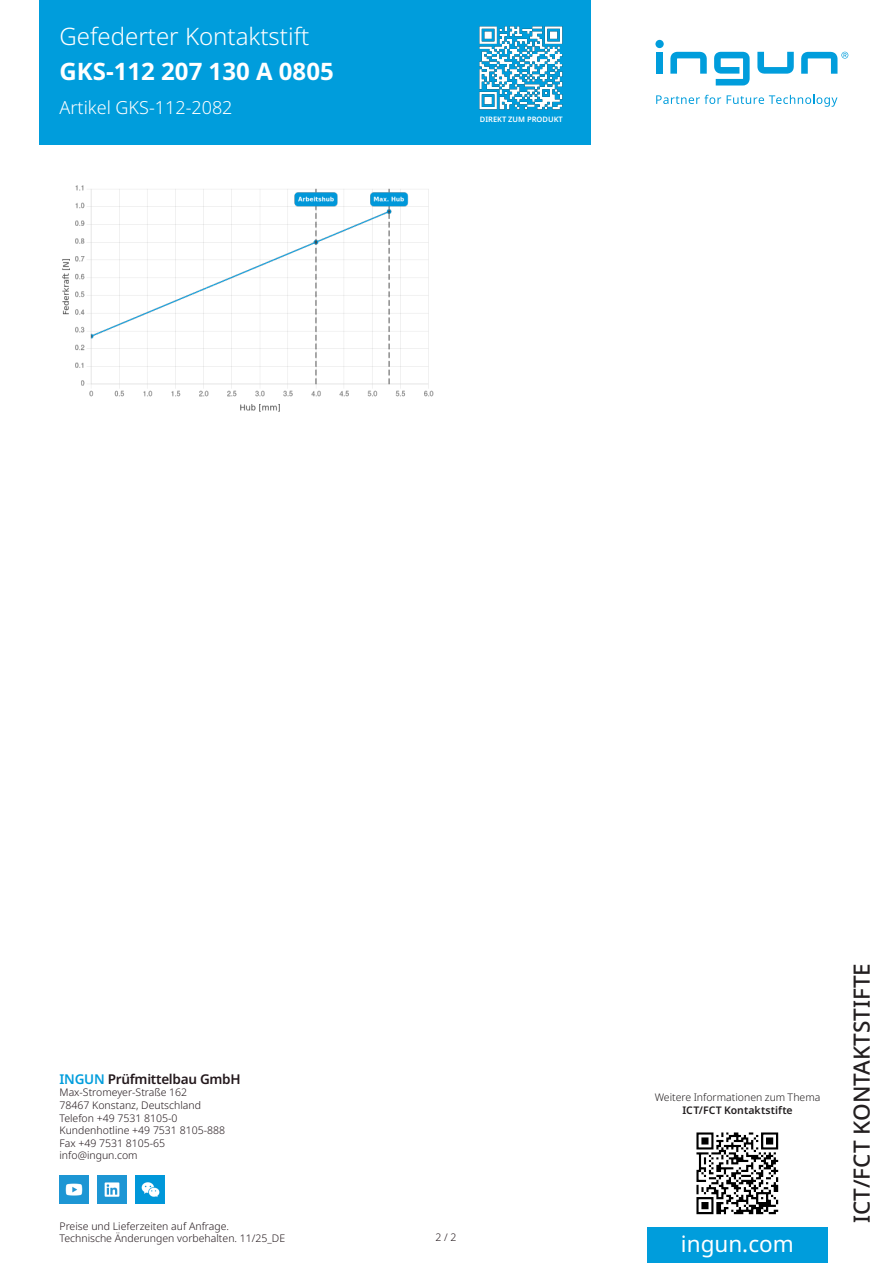
<style>
.page{position:relative;width:893px;height:1263px;background:#fff}
.page>*{position:absolute;margin:0;border:0;box-sizing:border-box;transform-origin:0 0}
.t1{font:300 24px "Noto Sans";color:#fff}
.t2{font:700 24px "Noto Sans";color:#fff}
.t3{font:500 22.5px "Noto Sans";color:#231f20}
.t4{font:22.5px "Noto Sans";color:#fff}
.t5{font:300 18px "Noto Sans";color:#fff}
.t6{font:600 13.5px "Noto Sans";letter-spacing:-.02em;color:#23181c}
.t7{font:300 10.5px/12.6px "Noto Sans";color:#23181c}
.t8{font:300 10.5px "Noto Sans";color:#231f20}
.t9{font:600 10.5px "Noto Sans";letter-spacing:.005em;color:#231f20}
.t10{font:600 7.5px "Noto Sans";color:#fff}
.s1{color:#009ddc}
</style>
<div class="page">
<div style="left:40px;top:0;width:551px;height:145px;background:#009ddc"></div>
<div style="left:647px;top:1228px;width:181px;height:35px;background:#009ddc"></div>
<img style="left:480px;top:27px;width:83px;height:83px">
<img style="left:62px;top:185px;width:372px;height:227px">
<div style="left:656px;top:52px;width:7px;height:22px;background:#009ddc"></div>
<svg style="left:670px;top:52px;width:37px;height:22px"></svg>
<svg style="left:714px;top:52px;width:36px;height:34px"></svg>
<svg style="left:757px;top:52px;width:37px;height:22px"></svg>
<div style="left:655px;top:40px;width:9px;height:8px;background:#009ddc;border-radius:50%"></div>
<svg style="left:801px;top:52px;width:47px;height:22px"></svg>
<svg style="left:656px;top:95px;width:65px;height:9px"></svg>
<svg style="left:727px;top:95px;width:110px;height:12px"></svg>
<img style="left:696px;top:1132px;width:83px;height:82px">
<img style="left:60px;top:1175px;width:28px;height:29px">
<img style="left:98px;top:1175px;width:28px;height:29px">
<img style="left:135px;top:1175px;width:29px;height:29px">
<h1 class="t1" style="left:60px;top:23px;width:251px">Gefederter Kontaktstift</h1>
<h1 class="t2" style="left:60px;top:57px;width:276px">GKS-112 207 130 A 0805</h1>
<h3 class="t5" style="left:60px;top:97px;width:175px">Artikel GKS-112-2082</h3>
<p class="t10" style="left:480px;top:115px;width:84px">DIREKT ZUM PRODUKT</p>
<p class="t6" style="left:60px;top:1071px;width:183px"><span class="s1">INGUN</span> Prüfmittelbau GmbH</p>
<p class="t7" style="left:60px;top:1086px;width:167px">Max-Stromeyer-Straße 162<br>78467 Konstanz, Deutschland<br>Telefon +49 7531 8105-0<br>Kundenhotline +49 7531 8105-888<br>Fax +49 7531 8105-65 info@ingun.com</p>
<p class="t8" style="left:655px;top:1091px;width:167px">Weitere Informationen zum Thema</p>
<p class="t9" style="left:682px;top:1104px;width:112px">ICT/FCT Kontaktstifte</p>
<p class="t7" style="left:60px;top:1220px;width:227px">Preise und Lieferzeiten auf Anfrage.<br>Technische Änderungen vorbehalten. 11/25_DE</p>
<p class="t7" style="left:435px;top:1231px;width:23px">2 / 2</p>
<h2 class="t4" style="left:681px;top:1231px;width:114px">ingun.com</h2>
<h2 class="t3" style="left:849px;top:1223px;width:261px;rotate:-90deg">ICT/FCT KONTAKTSTIFTE</h2>
</div>
